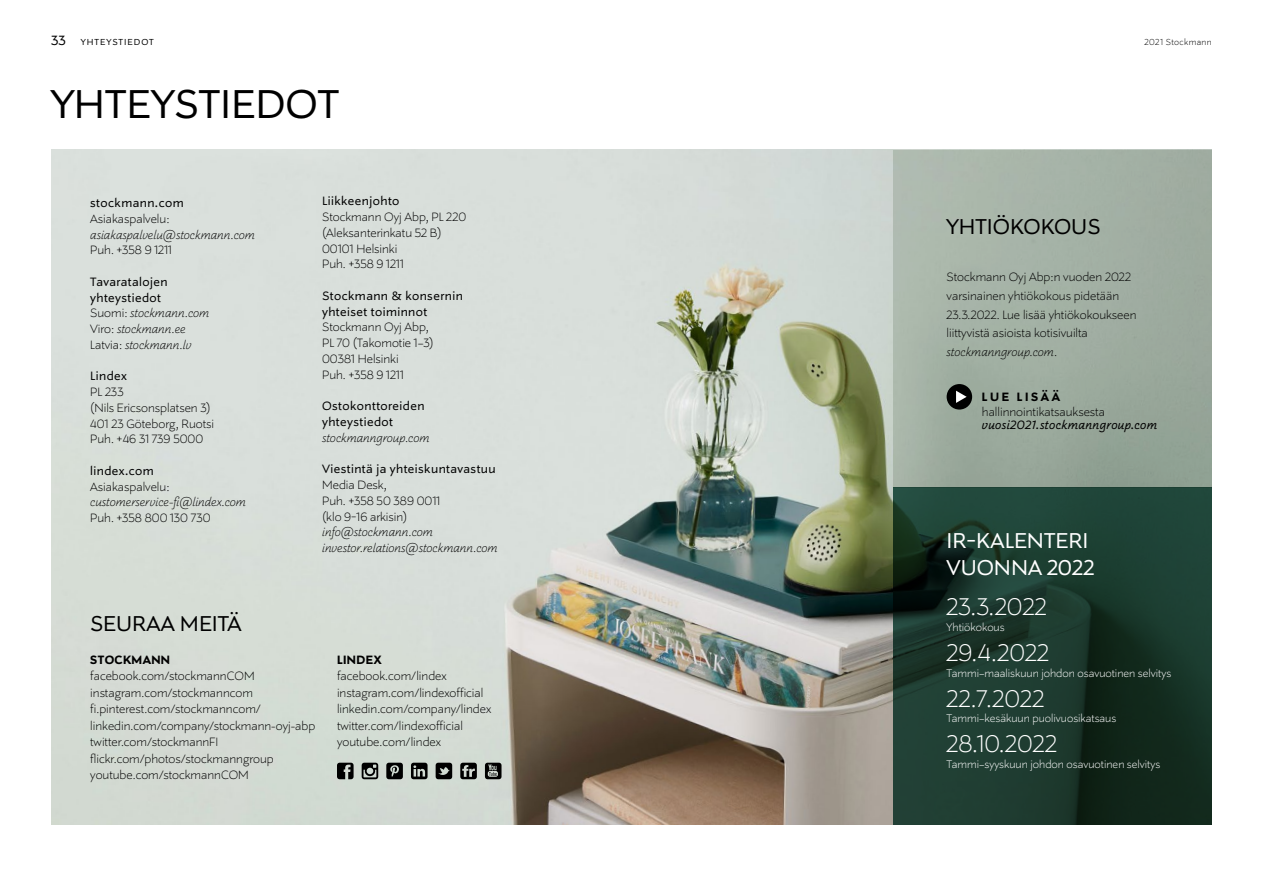
<style>
.page{position:relative;width:1263px;height:893px;background:#fff}
.page>*{position:absolute;margin:0;border:0;box-sizing:border-box;transform-origin:0 0}
.t1{font:45px "Stockmann Sans";color:#000}
.IR_calendar_date{font:300 27px "Stockmann Sans";color:#fff}
.t2{font:24px/27px "Stockmann Sans";color:#fff}
.t3{font:24px "Stockmann Sans";color:#000}
.t4{font:15px "Stockmann Sans";color:#000}
.Contact_info_base{font:300 13.5px/15.8px "Stockmann Sans";color:#000}
.Contact_info_h1{font:13.5px "Stockmann Sans";letter-spacing:.03em;color:#000}
.Contact_info_www{font:italic 300 13.5px "Stockmann Sans";color:#000}
.Contact_info_base-2{font:italic 300 13.5px "Stockmann Sans";color:#000}
.Year_2019_base{font:italic 13.5px "Stockmann Sans";letter-spacing:.02em;color:#000}
.Year_2019_base-2{font:300 13.5px "Stockmann Sans";color:#000}
.Contact_info_h1-2{font:700 13.5px "Stockmann Sans";letter-spacing:.03em;color:#000}
.Contact_info_h1-3{font:700 13.5px "Stockmann Sans";letter-spacing:.19em;color:#000}
.base{font:700 13.5px "Stockmann Sans";letter-spacing:.03em;color:#000}
.IR_calendar_name{font:300 12.3px "Stockmann Sans";color:#fff}
.t5{font:300 9.75px "Stockmann Sans";letter-spacing:.04em;color:#000}
.Master_section{font:9.75px "Stockmann Sans";letter-spacing:.1em;color:#000}
.s1{font-style:normal}
.s2{font-style:italic}
</style>
<div class="page">
<img style="left:51px;top:150px;width:843px;height:675px">
<div style="left:894px;top:150px;width:318px;height:337px;background:linear-gradient(to bottom,#aab7ab,#96a698)"></div>
<svg style="left:894px;top:487px;width:318px;height:338px;background:#1a372b"></svg>
<svg style="left:460px;top:763px;width:17px;height:16px"></svg>
<svg style="left:362px;top:763px;width:16px;height:16px"></svg>
<svg style="left:337px;top:763px;width:17px;height:16px"></svg>
<svg style="left:436px;top:763px;width:16px;height:16px"></svg>
<svg style="left:411px;top:763px;width:16px;height:16px"></svg>
<svg style="left:386px;top:763px;width:17px;height:16px"></svg>
<svg style="left:485px;top:763px;width:16px;height:16px"></svg>
<div style="left:947px;top:384px;width:25px;height:26px;background:#000;border-radius:50%"></div>
<svg style="left:956px;top:391px;width:11px;height:12px"></svg>
<p class="t4" style="left:51px;top:31px;width:16px">33</p>
<p class="t5" style="left:1144px;top:36px;width:69px">2021 Stockmann</p>
<p class="Master_section" style="left:81px;top:36px;width:75px">YHTEYSTIEDOT</p>
<h1 class="t1" style="left:51px;top:78px;width:290px">YHTEYSTIEDOT</h1>
<p class="Contact_info_h1" style="left:90px;top:195px;width:95px">stockmann.com</p>
<p class="Contact_info_base" style="left:90px;top:211px;width:81px">Asiakaspalvelu:</p>
<p class="Contact_info_www" style="left:90px;top:227px;width:166px">asiakaspalvelu@stockmann.com</p>
<p class="Contact_info_base" style="left:90px;top:242px;width:83px">Puh. +358 9 1211</p>
<p class="Contact_info_h1" style="left:90px;top:274px;width:79px">Tavaratalojen</p>
<p class="Contact_info_h1" style="left:90px;top:289px;width:72px">yhteystiedot</p>
<p class="Contact_info_base-2" style="left:90px;top:305px;width:121px"><span class="s1">Suomi:</span> stockmann.com</p>
<p class="Contact_info_base-2" style="left:90px;top:321px;width:97px"><span class="s1">Viro:</span> stockmann.ee</p>
<p class="Contact_info_base-2" style="left:90px;top:337px;width:103px"><span class="s1">Latvia:</span> stockmann.lv</p>
<p class="Contact_info_h1" style="left:90px;top:368px;width:38px">Lindex</p>
<p class="Contact_info_base" style="left:90px;top:384px;width:122px">PL 233<br>(Nils Ericsonsplatsen 3)</p>
<p class="Contact_info_base" style="left:90px;top:416px;width:125px">401 23 Göteborg, Ruotsi</p>
<p class="Contact_info_base" style="left:90px;top:431px;width:115px">Puh. +46 31 739 5000</p>
<p class="Contact_info_h1" style="left:90px;top:463px;width:65px">lindex.com</p>
<p class="Contact_info_base" style="left:90px;top:479px;width:81px">Asiakaspalvelu:</p>
<p class="Contact_info_www" style="left:90px;top:494px;width:157px">customerservice-fi@lindex.com</p>
<p class="Contact_info_base" style="left:90px;top:510px;width:122px">Puh. +358 800 130 730</p>
<p class="Contact_info_h1" style="left:322px;top:193px;width:79px">Liikkeenjohto</p>
<p class="Contact_info_base" style="left:322px;top:209px;width:146px">Stockmann Oyj Abp, PL 220</p>
<p class="Contact_info_base" style="left:322px;top:225px;width:121px">(Aleksanterinkatu 52 B)</p>
<p class="Contact_info_base" style="left:322px;top:241px;width:77px">00101 Helsinki</p>
<p class="Contact_info_base" style="left:322px;top:257px;width:83px">Puh. +358 9 1211</p>
<p class="Contact_info_h1" style="left:322px;top:288px;width:142px">Stockmann &amp; konsernin</p>
<p class="Contact_info_h1" style="left:322px;top:304px;width:107px">yhteiset toiminnot</p>
<p class="Contact_info_base" style="left:322px;top:320px;width:113px">Stockmann Oyj Abp,<br>PL 70 (Takomotie 1–3)</p>
<p class="Contact_info_base" style="left:322px;top:351px;width:78px">00381 Helsinki</p>
<p class="Contact_info_base" style="left:322px;top:367px;width:83px">Puh. +358 9 1211</p>
<p class="Contact_info_h1" style="left:322px;top:398px;width:104px">Ostokonttoreiden</p>
<p class="Contact_info_h1" style="left:322px;top:414px;width:72px">yhteystiedot</p>
<p class="Contact_info_www" style="left:322px;top:430px;width:109px">stockmanngroup.com</p>
<p class="Contact_info_h1" style="left:322px;top:461px;width:175px">Viestintä ja yhteiskuntavastuu</p>
<p class="Contact_info_base" style="left:322px;top:477px;width:120px">Media Desk,<br>Puh. +358 50 389 0011</p>
<p class="Contact_info_base" style="left:322px;top:509px;width:87px">(klo 9-16 arkisin)</p>
<p class="Contact_info_www" style="left:322px;top:524px;width:112px">info@stockmann.com</p>
<p class="Contact_info_www" style="left:322px;top:540px;width:177px">investor.relations@stockmann.com</p>
<h1 class="t3" style="left:90px;top:609px;width:153px">SEURAA MEITÄ</h1>
<p class="Contact_info_h1-2" style="left:90px;top:652px;width:81px">STOCKMANN</p>
<p class="Contact_info_base" style="left:90px;top:668px;width:166px">facebook.com/stockmannCOM</p>
<p class="Contact_info_base" style="left:90px;top:685px;width:164px">instagram.com/stockmanncom</p>
<p class="Contact_info_base" style="left:90px;top:701px;width:172px">fi.pinterest.com/stockmanncom/</p>
<p class="Contact_info_base" style="left:90px;top:718px;width:227px">linkedin.com/company/stockmann-oyj-abp</p>
<p class="Contact_info_base" style="left:90px;top:734px;width:130px">twitter.com/stockmannFI</p>
<p class="Contact_info_base" style="left:90px;top:751px;width:185px">flickr.com/photos/stockmanngroup</p>
<p class="Contact_info_base" style="left:90px;top:767px;width:160px">youtube.com/stockmannCOM</p>
<p class="base" style="left:337px;top:652px;width:46px">LINDEX</p>
<p class="Contact_info_base" style="left:337px;top:668px;width:111px">facebook.com/lindex</p>
<p class="Contact_info_base" style="left:337px;top:685px;width:148px">instagram.com/lindexofficial</p>
<p class="Contact_info_base" style="left:337px;top:701px;width:156px">linkedin.com/company/lindex</p>
<p class="Contact_info_base" style="left:337px;top:718px;width:127px">twitter.com/lindexofficial</p>
<p class="Contact_info_base" style="left:337px;top:734px;width:106px">youtube.com/lindex</p>
<h1 class="t3" style="left:947px;top:213px;width:155px">YHTIÖKOKOUS</h1>
<p class="Contact_info_base" style="left:947px;top:269px;width:186px">Stockmann Oyj Abp:n vuoden 2022</p>
<p class="Contact_info_base" style="left:947px;top:288px;width:174px">varsinainen yhtiökokous pidetään</p>
<p class="Contact_info_base" style="left:947px;top:307px;width:192px">23.3.2022. Lue lisää yhtiökokoukseen</p>
<p class="Contact_info_base" style="left:947px;top:324px;width:143px;line-height:18.8px">liittyvistä asioista kotisivuilta <span class="s2">stockmanngroup.com.</span></p>
<p class="Contact_info_h1-3" style="left:982px;top:389px;width:80px">LUE LISÄÄ</p>
<p class="Year_2019_base-2" style="left:982px;top:404px;width:125px">hallinnointikatsauksesta</p>
<p class="Year_2019_base" style="left:982px;top:417px;width:177px">vuosi2021.stockmanngroup.com</p>
<h1 class="t2" style="left:947px;top:527px;width:149px">IR-KALENTERI<br>VUONNA 2022</h1>
<p class="IR_calendar_date" style="left:947px;top:591px;width:102px">23.3.2022</p>
<p class="IR_calendar_name" style="left:947px;top:620px;width:60px">Yhtiökokous</p>
<p class="IR_calendar_date" style="left:947px;top:637px;width:104px">29.4.2022</p>
<p class="IR_calendar_name" style="left:947px;top:666px;width:226px">Tammi–maaliskuun johdon osavuotinen selvitys</p>
<p class="IR_calendar_date" style="left:947px;top:683px;width:99px">22.7.2022</p>
<p class="IR_calendar_name" style="left:947px;top:712px;width:171px">Tammi–kesäkuun puolivuosikatsaus</p>
<p class="IR_calendar_date" style="left:947px;top:729px;width:112px">28.10.2022</p>
<p class="IR_calendar_name" style="left:947px;top:757px;width:215px">Tammi–syyskuun johdon osavuotinen selvitys</p>
</div>
